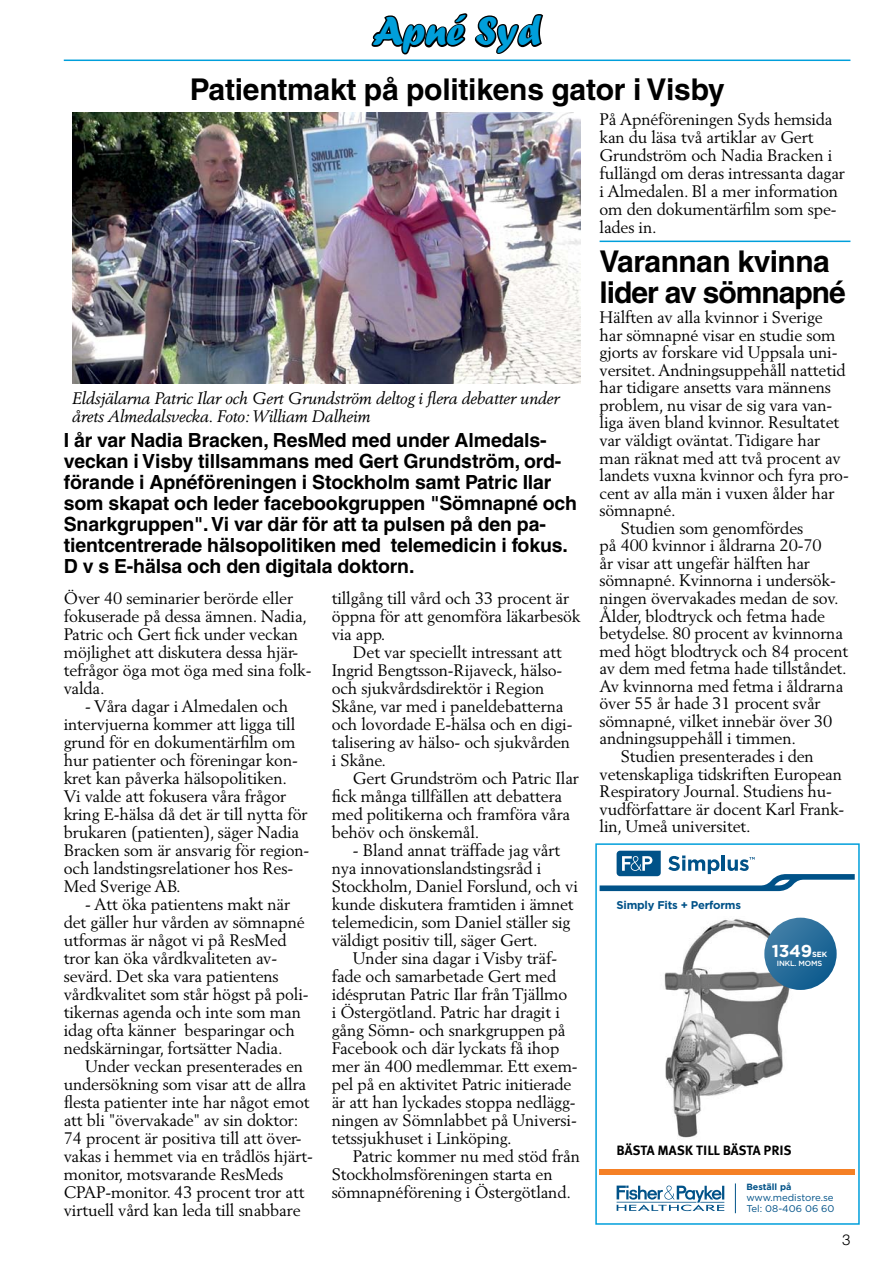
<style>
.page{position:relative;width:893px;height:1263px;background:#fff}
.page>*{position:absolute;margin:0;border:0;box-sizing:border-box;transform-origin:0 0}
.t1{font:42px "Forte";color:#009fdb}
.t2{font:700 30px "Helvetica";letter-spacing:-.015em;color:#000}
.t3{font:700 30px/31.5px "Helvetica";letter-spacing:-.035em;color:#000}
.t4{font:700 19.5px/21px "Helvetica";letter-spacing:-.01em;color:#000}
.t5{font:700 17.25px "Gotham";color:#fff}
.t6{font:16.5px/18px "Berling";letter-spacing:-.01em;color:#000}
.t7{font:italic 16.5px/18px "Berling";letter-spacing:-.01em;color:#000}
.t8{font:300 15px "Helvetica";color:#000}
.t9{font:700 13.5px "Meta Plus";color:#000}
.t10{font:700 11.25px "Gotham";letter-spacing:-.02em;color:#005288}
.t11{font:9.75px/11.2px "Gotham";letter-spacing:-.005em;color:#005288}
.t12{font:700 9px "Gotham";color:#005288}
.t13{font:500 7.5px "Gotham";letter-spacing:-.02em;color:#fff}
.t14{font:700 7.5px "Gotham";color:#fff}
</style>
<div class="page">
<svg style="left:371px;top:13px;width:172px;height:42px"></svg>
<hr style="left:64px;top:60px;width:786px;height:1px;background:#009fdb">
<div style="left:600px;top:1169px;width:255px;height:6px;background:#f58025"></div>
<svg style="left:617px;top:1185px;width:107px;height:26px"></svg>
<hr style="left:735px;top:1183px;width:1px;height:30px;background:#005288">
<svg style="left:600px;top:851px;width:255px;height:40px"></svg>
<img style="left:664px;top:917px;width:133px;height:221px">
<svg style="left:764px;top:918px;width:73px;height:72px;background:#296d9b"></svg>
<img style="left:72px;top:113px;width:509px;height:270px">
<hr style="left:600px;top:241px;width:250px;height:1px;background:#009fdb">
<div style="left:595px;top:843px;width:265px;height:382px;border:2px solid #009fdb"></div>
<h1 class="t1" style="left:372px;top:7px;width:171px">Apné Syd</h1>
<h2 class="t2" style="left:190px;top:71px;width:537px">Patientmakt på politikens gator i Visby</h2>
<p class="t7" style="left:72px;top:389px;width:489px">Eldsjälarna Patric Ilar och Gert Grundström deltog i flera debatter under årets Almedalsvecka. Foto: William Dalheim</p>
<p class="t4" style="left:64px;top:429px;width:515px">I år var Nadia Bracken, ResMed med under Almedals&shy;veckan i Visby tillsammans med Gert Grundström, ord&shy;förande i Apnéföreningen i Stockholm samt Patric Ilar som skapat och leder facebookgruppen "Sömnapné och Snarkgruppen". Vi var där för att ta pulsen på den pa&shy;tientcentrerade hälsopolitiken med telemedicin i fokus.<br>D v s E-hälsa och den digitala doktorn.</p>
<p class="t6" style="left:64px;top:589px;width:249px">Över 40 seminarier berörde eller fokuserade på dessa ämnen. Nadia,<br>Patric och Gert fick under veckan möjlighet att diskutera dessa hjär&shy;tefrågor öga mot öga med sina folk&shy;valda.</p>
<p class="t6" style="left:64px;top:697px;width:247px;text-indent:21px">- Våra dagar i Almedalen och intervjuerna kommer att ligga till grund för en dokumentärfilm om hur patienter och föreningar kon&shy;kret kan påverka hälsopolitiken.<br>Vi valde att fokusera våra frågor kring E-hälsa då det är till nytta för brukaren (patienten), säger Nadia<br>Bracken som är ansvarig för region&shy;och landstingsrelationer hos Res-<br>Med Sverige AB.</p>
<p class="t6" style="left:64px;top:895px;width:246px;text-indent:21px">- Att öka patientens makt när det gäller hur vården av sömnapné utformas är något vi på ResMed tror kan öka vårdkvaliteten av&shy;sevärd. Det ska vara patientens vårdkvalitet som står högst på poli&shy;tikernas agenda och inte som man idag ofta känner besparingar och nedskärningar, fortsätter Nadia.</p>
<p class="t6" style="left:64px;top:1057px;width:251px;text-indent:21px">Under veckan presenterades en undersökning som visar att de allra flesta patienter inte har något emot att bli "övervakade" av sin doktor:<br>74 procent är positiva till att över&shy;vakas i hemmet via en trådlös hjärt&shy;monitor, motsvarande ResMeds CPAP-monitor. 43 procent tror att virtuell vård kan leda till snabbare</p>
<p class="t6" style="left:332px;top:589px;width:250px">tillgång till vård och 33 procent är öppna för att genomföra läkarbesök via app.</p>
<p class="t6" style="left:332px;top:643px;width:242px;text-indent:21px">Det var speciellt intressant att<br>Ingrid Bengtsson-Rijaveck, hälso&shy;och sjukvårdsdirektör i Region<br>Skåne, var med i paneldebatterna och lovordade E-hälsa och en digi&shy;talisering av hälso- och sjukvården i Skåne.</p>
<p class="t6" style="left:332px;top:769px;width:249px;text-indent:21px">Gert Grundström och Patric Ilar fick många tillfällen att debattera med politikerna och framföra våra behöv och önskemål.</p>
<p class="t6" style="left:332px;top:841px;width:248px;text-indent:21px">- Bland annat träffade jag vårt nya innovationslandstingsråd i Stockholm, Daniel Forslund, och vi kunde diskutera framtiden i ämnet telemedicin, som Daniel ställer sig väldigt positiv till, säger Gert.</p>
<p class="t6" style="left:332px;top:949px;width:248px;text-indent:21px">Under sina dagar i Visby träf&shy;fade och samarbetade Gert med idésprutan Patric Ilar från Tjällmo<br>i Östergötland. Patric har dragit i gång Sömn- och snarkgruppen på<br>Facebook och där lyckats få ihop mer än 400 medlemmar. Ett exem&shy;pel på en aktivitet Patric initierade är att han lyckades stoppa nedlägg&shy;ningen av Sömnlabbet på Universi&shy;tetssjukhuset i Linköping.</p>
<p class="t6" style="left:332px;top:1147px;width:250px;text-indent:21px">Patric kommer nu med stöd från<br>Stockholmsföreningen starta en sömnapnéförening i Östergötland.</p>
<p class="t6" style="left:600px;top:110px;width:247px">På Apnéföreningen Syds hemsida kan du läsa två artiklar av Gert<br>Grundström och Nadia Bracken i fullängd om deras intressanta dagar i Almedalen. Bl a mer information om den dokumentärfilm som spe&shy;lades in.</p>
<h2 class="t3" style="left:600px;top:245px;width:248px">Varannan kvinna lider av sömnapné</h2>
<p class="t6" style="left:600px;top:308px;width:225px">Hälften av alla kvinnor i Sverige</p>
<p class="t6" style="left:600px;top:326px;width:237px">har sömnapné visar en studie som</p>
<p class="t6" style="left:600px;top:343px;width:239px">gjorts av forskare vid Uppsala uni-</p>
<p class="t6" style="left:600px;top:361px;width:248px">versitet. Andningsuppehåll nattetid</p>
<p class="t6" style="left:600px;top:378px;width:233px">har tidigare ansetts vara männens</p>
<p class="t6" style="left:600px;top:396px;width:234px">problem, nu visar de sig vara van-</p>
<p class="t6" style="left:600px;top:413px;width:241px">liga även bland kvinnor. Resultatet</p>
<p class="t6" style="left:600px;top:431px;width:222px">var väldigt oväntat. Tidigare har</p>
<p class="t6" style="left:600px;top:449px;width:243px">man räknat med att två procent av</p>
<p class="t6" style="left:600px;top:466px;width:251px">landets vuxna kvinnor och fyra pro-</p>
<p class="t6" style="left:600px;top:484px;width:236px">cent av alla män i vuxen ålder har</p>
<p class="t6" style="left:600px;top:501px;width:78px">sömnapné.</p>
<p class="t6" style="left:621px;top:519px;width:184px">Studien som genomfördes</p>
<p class="t6" style="left:600px;top:536px;width:224px">på 400 kvinnor i åldrarna 20-70</p>
<p class="t6" style="left:600px;top:554px;width:212px">år visar att ungefär hälften har</p>
<p class="t6" style="left:600px;top:571px;width:238px">sömnapné. Kvinnorna i undersök-</p>
<p class="t6" style="left:600px;top:589px;width:241px">ningen övervakades medan de sov.</p>
<p class="t6" style="left:600px;top:607px;width:227px">Ålder, blodtryck och fetma hade</p>
<p class="t6" style="left:600px;top:624px;width:245px">betydelse. 80 procent av kvinnorna</p>
<p class="t6" style="left:600px;top:642px;width:250px">med högt blodtryck och 84 procent</p>
<p class="t6" style="left:600px;top:659px;width:249px">av dem med fetma hade tillståndet.</p>
<p class="t6" style="left:600px;top:677px;width:245px">Av kvinnorna med fetma i åldrarna</p>
<p class="t6" style="left:600px;top:694px;width:223px">över 55 år hade 31 procent svår</p>
<p class="t6" style="left:600px;top:712px;width:234px">sömnapné, vilket innebär över 30</p>
<p class="t6" style="left:600px;top:729px;width:198px">andningsuppehåll i timmen.</p>
<p class="t6" style="left:621px;top:747px;width:194px">Studien presenterades i den</p>
<p class="t6" style="left:600px;top:765px;width:244px">vetenskapliga tidskriften European</p>
<p class="t6" style="left:600px;top:782px;width:234px">Respiratory Journal. Studiens hu-</p>
<p class="t6" style="left:600px;top:800px;width:246px">vudförfattare är docent Karl Frank-</p>
<p class="t6" style="left:600px;top:817px;width:153px">lin, Umeå universitet.</p>
<p class="t10" style="left:617px;top:897px;width:126px">Simply Fits + Performs</p>
<p class="t5" style="left:772px;top:939px;width:42px">1349</p>
<p class="t14" style="left:812px;top:949px;width:16px">SEK</p>
<p class="t13" style="left:777px;top:958px;width:47px">INKL. MOMS</p>
<p class="t9" style="left:617px;top:1143px;width:177px">BÄSTA MASK TILL BÄSTA PRIS</p>
<p class="t12" style="left:746px;top:1181px;width:47px">Beställ på</p>
<p class="t11" style="left:746px;top:1191px;width:90px">www.medistore.se<br>Tel: 08-406 06 60</p>
<p class="t8" style="left:842px;top:1230px;width:10px">3</p>
</div>
